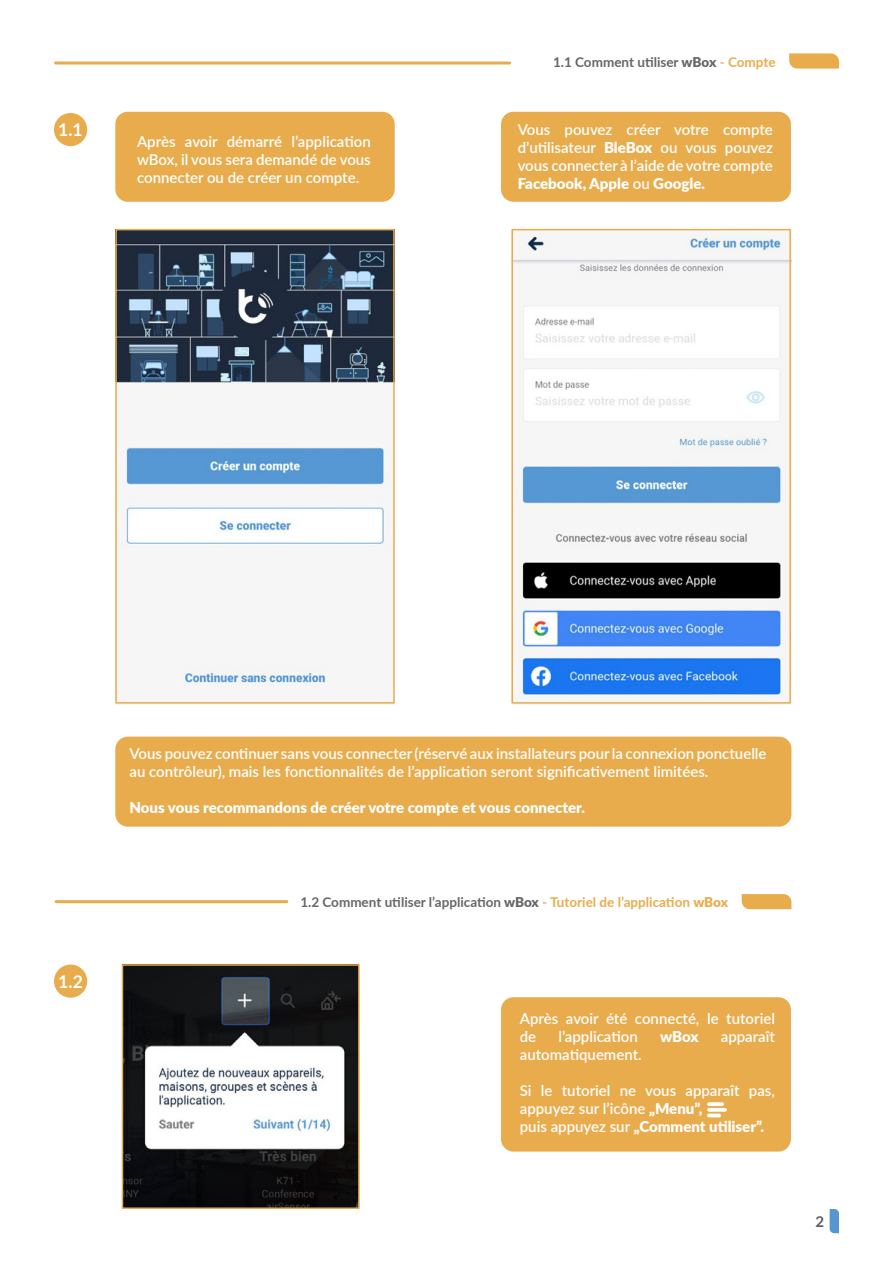
<style>
.page{position:relative;width:893px;height:1263px;background:#fff}
.page>*{position:absolute;margin:0;border:0;box-sizing:border-box;transform-origin:0 0}
.t1{font:700 17.55px "Lato";color:#fff}
.t2{font:600 15px/18px "Lato";color:#fff}
.t3{font:900 15px "Lato";color:#fff}
.t4{font:700 15px "Lato";color:#5a5c5f}
.t5{font:700 13.5px "Lato";color:#666766}
.t6{font:700 13.5px "Lato";color:#666}
.s1{font-weight:900}
.s2{color:#e8ac4d}
.s3{font-weight:900;color:#e8ac4d}
</style>
<div class="page">
<img style="left:125px;top:967px;width:232px;height:239px">
<img style="left:514px;top:232px;width:274px;height:469px">
<img style="left:117px;top:231px;width:276px;height:455px">
<div style="left:115px;top:112px;width:280px;height:90px;background:#e8ac4d;border-radius:13px"></div>
<svg style="left:789px;top:53px;width:50px;height:16px"></svg>
<div style="left:115px;top:737px;width:676px;height:90px;background:#e8ac4d;border-radius:13px"></div>
<div style="left:501px;top:112px;width:290px;height:90px;background:#e8ac4d;border-radius:13px"></div>
<hr style="left:56px;top:61px;width:454px;height:3px;background:#e8ac4d">
<svg style="left:742px;top:894px;width:49px;height:15px"></svg>
<hr style="left:56px;top:900px;width:231px;height:3px;background:#e8ac4d">
<div style="left:511px;top:229px;width:280px;height:475px;border:2px solid #e8ac4d"></div>
<div style="left:115px;top:229px;width:280px;height:475px;border:1px solid #e8ac4d"></div>
<div style="left:122px;top:964px;width:238px;height:245px;border:2px solid #e8ac4d"></div>
<svg style="left:830px;top:1209px;width:9px;height:24px"></svg>
<div style="left:501px;top:997px;width:290px;height:154px;background:#e8ac4d;border-radius:13px"></div>
<svg style="left:707px;top:1102px;width:17px;height:4px"></svg>
<svg style="left:707px;top:1108px;width:20px;height:4px"></svg>
<svg style="left:707px;top:1113px;width:14px;height:4px"></svg>
<div style="left:54px;top:113px;width:33px;height:33px;background:#e8ac4d;border-radius:50%"></div>
<div style="left:54px;top:964px;width:33px;height:34px;background:#e8ac4d;border-radius:50%"></div>
<p class="t1" style="left:58px;top:117px;width:26px">1.1</p>
<p class="t2" style="left:137px;top:132px;width:235px;text-align:justify">Après avoir démarré l’application wBox, il vous sera demandé de vous connecter ou de créer un compte.</p>
<p class="t6" style="left:553px;top:52px;width:224px">1.1 Comment utiliser <span class="s1">wBox</span> <span class="s2">- Compte</span></p>
<p class="t2" style="left:518px;top:120px;width:257px;text-align:justify">Vous pouvez créer votre compte d’utilisateur <span class="s1">BleBox</span> ou vous pouvez vous connecter à l’aide de votre compte <span class="s1">Facebook, Apple</span> ou <span class="s1">Google.</span></p>
<p class="t1" style="left:58px;top:968px;width:26px">1.2</p>
<p class="t2" style="left:130px;top:744px;width:638px">Vous pouvez continuer sans vous connecter (réservé aux installateurs pour la connexion ponctuelle au contrôleur), mais les fonctionnalités de l’application seront significativement limitées.</p>
<p class="t3" style="left:130px;top:796px;width:457px">Nous vous recommandons de créer votre compte et vous connecter.</p>
<p class="t5" style="left:300px;top:892px;width:429px">1.2 Comment utiliser l’application <span class="s1">wBox</span> <span class="s2">- Tutoriel de l’application</span> <span class="s3">wBox</span></p>
<p class="t2" style="left:520px;top:1009px;width:257px">Après avoir été connecté, le tutoriel de</p>
<p class="t2" style="left:558px;top:1027px;width:81px">l’application</p>
<p class="t3" style="left:660px;top:1026px;width:40px">wBox</p>
<p class="t2" style="left:721px;top:1027px;width:56px">apparaît</p>
<p class="t2" style="left:520px;top:1045px;width:123px">automatiquement.</p>
<p class="t2" style="left:520px;top:1081px;width:257px">Si le tutoriel ne vous apparaît pas, appuyez sur l’icône <span class="s1">„Menu”,<br></span>puis appuyez sur <span class="s1">„Comment utiliser”.</span></p>
<p class="t4" style="left:816px;top:1210px;width:10px">2</p>
</div>
